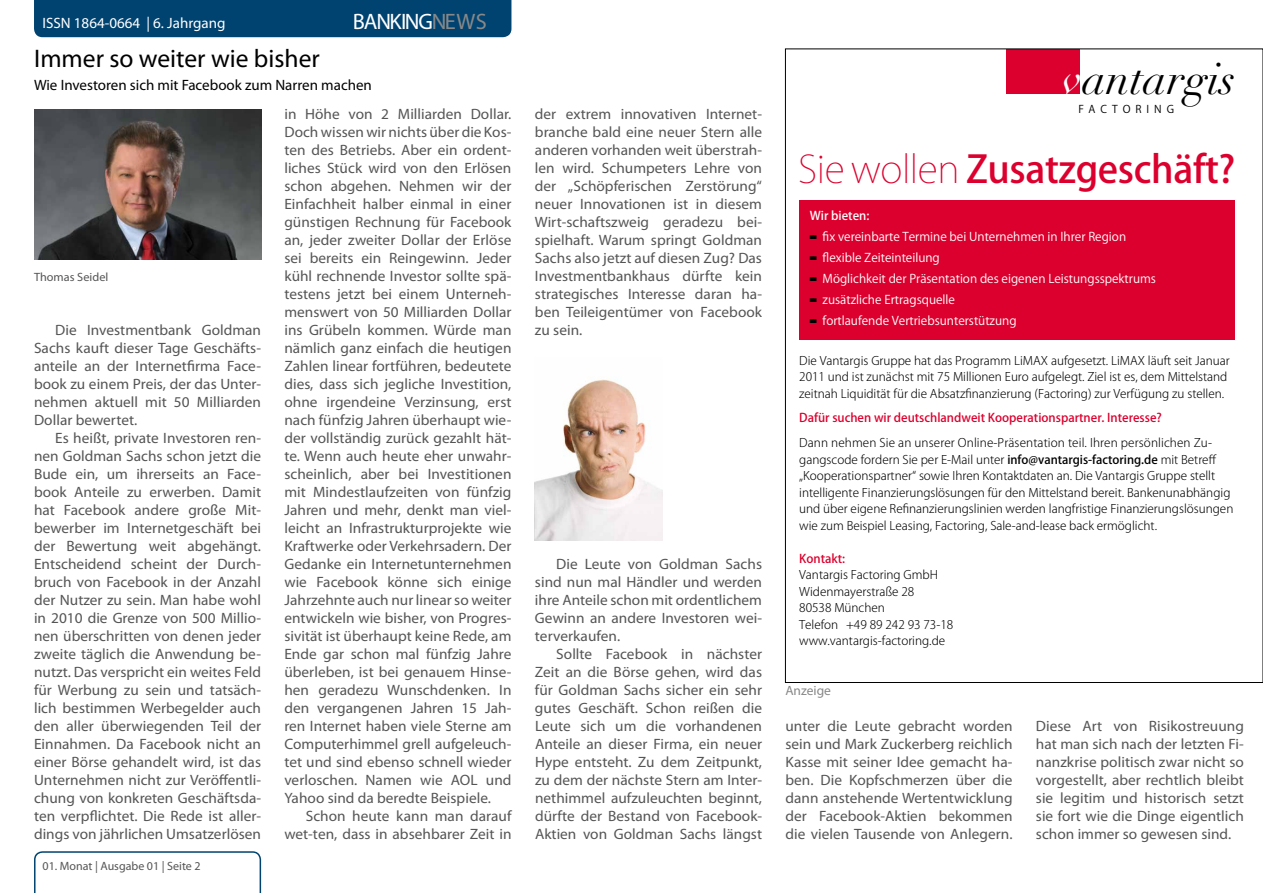
<style>
.page{position:relative;width:1263px;height:893px;background:#fff}
.page>*{position:absolute;margin:0;border:0;box-sizing:border-box;transform-origin:0 0}
.t1{font:italic 44.1px "Didot";color:#000}
.t2{font:500 37.5px "Koz Go Pro";letter-spacing:-.01em;color:#dc002e}
.t3{font:25.5px "Myriad Pro";color:#000}
.t4{font:22.35px "Myriad Pro";letter-spacing:-.05em;color:#fff}
.t5{font:15px/18px "Myriad Pro";color:#555;text-align:justify}
.t6{font:15px "Myriad Pro";color:#000}
.t7{font:15px "Myriad Pro";color:#fff}
.t8{font:13.5px "Myriad Pro";color:#888}
.t9{font:12px "Koz Go Pro";color:#fff}
.t10{font:500 12px "Koz Go Pro";color:#dc002e}
.t11{font:12px "Myriad Pro";color:#555}
.t12{font:500 12px "Koz Go Pro";color:#fff}
.t13{font:300 11.85px/16.5px "Koz Go Pro";color:#000}
.t14{font:10.65px "Koz Go Pro";letter-spacing:.465em;color:#000}
.s1{color:#888}
.s2{color:#fff}
.s3{font-weight:200}
.s4{font-weight:500}
</style>
<div class="page">
<div style="left:34px;top:0;width:477px;height:37px;background:#004370"></div>
<svg style="left:34px;top:851px;width:227px;height:42px"></svg>
<div style="left:799px;top:200px;width:435px;height:140px;background:#dc002e"></div>
<div style="left:1006px;top:50px;width:73px;height:44px;background:#dc002e"></div>
<img style="left:34px;top:109px;width:227px;height:151px">
<img style="left:535px;top:379px;width:127px;height:161px">
<p class="t7" style="left:43px;top:14px;width:8px">ISSN</p>
<p class="t7" style="left:74px;top:14px;width:153px">1864-0664 | 6. Jahrgang</p>
<h3 class="t4" style="left:353px;top:7px;width:136px">banking<span class="s1">news</span></h3>
<h3 class="t3" style="left:34px;top:43px;width:287px">I mmer so weiter wie bisher</h3>
<p class="t6" style="left:34px;top:76px;width:339px">Wie I nvestoren sich mit Facebook zum Narren machen</p>
<p class="t11" style="left:34px;top:269px;width:76px">Thomas Seidel</p>
<p class="t5" style="left:34px;top:321px;width:229px;text-indent:21px">Die I nvestmentbank Goldman Sachs kauft dieser Tage Geschäfts&shy;anteile an der I nternetfirma Face&shy;book zu einem Preis, der das Unter&shy;nehmen aktuell mit 50 Milliarden Dollar bewertet.</p>
<p class="t5" style="left:34px;top:429px;width:229px;text-indent:21px">Es heißt, private I nvestoren ren&shy;nen Goldman Sachs schon jetzt die Bude ein, um ihrerseits an Face&shy;book Anteile zu erwerben. Damit hat Facebook andere große Mit&shy;bewerber im I nternetgeschäft bei der Bewertung weit abgehängt.<br>Entscheidend scheint der Durch&shy;bruch von Facebook in der Anzahl der Nutzer zu sein. Man habe wohl in 2010 die Grenze von 500 Millio&shy;nen überschritten von denen jeder zweite täglich die Anwendung be&shy;nutzt. Das verspricht ein weites Feld für Werbung zu sein und tatsäch&shy;lich bestimmen Werbegelder auch den aller überwiegenden Teil der Einnahmen. Da Facebook nicht an einer Börse gehandelt wird, ist das Unternehmen nicht zur Veröffentli&shy;chung von konkreten Geschäftsda&shy;ten verpflichtet. Die Rede ist aller&shy;dings von jährlichen Umsatzerlösen</p>
<p class="t11" style="left:43px;top:859px;width:160px">01. Monat | Ausgabe 01 | Seite 2</p>
<p class="t5" style="left:284px;top:105px;width:229px">in Höhe von 2 Milliarden Dollar.<br>Doch wissen wir nichts über die Kos&shy;ten des Betriebs. Aber ein ordent&shy;liches Stück wird von den Erlösen schon abgehen. Nehmen wir der Einfachheit halber einmal in einer günstigen Rechnung für Facebook an, jeder zweiter Dollar der Erlöse sei bereits ein Reingewinn. Jeder kühl rechnende I nvestor sollte spä&shy;testens jetzt bei einem Unterneh&shy;menswert von 50 Milliarden Dollar ins Grübeln kommen. Würde man nämlich ganz einfach die heutigen Zahlen linear fortführen, bedeutete dies, dass sich jegliche I nvestition, ohne irgendeine Verzinsung, erst nach fünfzig Jahren überhaupt wie&shy;der vollständig zurück gezahlt hät&shy;te. Wenn auch heute eher unwahr&shy;scheinlich, aber bei I nvestitionen mit Mindestlaufzeiten von fünfzig Jahren und mehr, denkt man viel&shy;leicht an I nfrastrukturprojekte wie Kraftwerke oder Verkehrsadern. Der Gedanke ein I nternetunternehmen wie Facebook könne sich einige Jahrzehnte auch nur linear so weiter entwickeln wie bisher, von Progres&shy;sivität ist überhaupt keine Rede, am Ende gar schon mal fünfzig Jahre überleben, ist bei genauem H inse&shy;hen geradezu Wunschdenken. I n den vergangenen Jahren 15 Jah&shy;ren I nternet haben viele Sterne am Computerhimmel grell aufgeleuch&shy;tet und sind ebenso schnell wieder verloschen. Namen wie AOL und Yahoo sind da beredte Beispiele.</p>
<p class="t5" style="left:284px;top:807px;width:229px;text-align:right">Schon heute kann man darauf wet-ten, dass in absehbarer Zeit in</p>
<p class="t5" style="left:535px;top:105px;width:229px">der extrem innovativen I nternet&shy;branche bald eine neuer Stern alle anderen vorhanden weit überstrah&shy;len wird. Schumpeters Lehre von der „Schöpferischen Zerstörung“ neuer I nnovationen ist in diesem Wirt-schaftszweig geradezu bei&shy;spielhaft. Warum springt Goldman Sachs also jetzt auf diesen Zug? Das I nvestmentbankhaus dürfte kein strategisches I nteresse daran ha&shy;ben Teileigentümer von Facebook zu sein.</p>
<p class="t5" style="left:535px;top:555px;width:229px;text-indent:21px">Die Leute von Goldman Sachs sind nun mal Händler und werden ihre Anteile schon mit ordentlichem Gewinn an andere I nvestoren wei&shy;terverkaufen.</p>
<p class="t5" style="left:535px;top:645px;width:229px;text-indent:21px">Sollte Facebook in nächster Zeit an die Börse gehen, wird das für Goldman Sachs sicher ein sehr gutes Geschäft. Schon reißen die Leute sich um die vorhandenen Anteile an dieser Firma, ein neuer Hype entsteht. Zu dem Zeitpunkt, zu dem der nächste Stern am I nter&shy;nethimmel aufzuleuchten beginnt, dürfte der Bestand von Facebook-Aktien von Goldman Sachs längst</p>
<h1 class="t1" style="left:1062px;top:63px;width:175px"><span class="s2">v</span>antargis</h1>
<p class="t14" style="left:1078px;top:103px;width:97px">FACTORING</p>
<h2 class="t2" style="left:798px;top:145px;width:439px"><span class="s3">Sie wollen</span> Zusatzgeschäft?</h2>
<p class="t12" style="left:810px;top:208px;width:61px">Wir bieten:</p>
<p class="t9" style="left:810px;top:229px;width:318px"><sup>■■</sup> fix vereinbarte Termine bei Unternehmen in Ihrer Region</p>
<p class="t9" style="left:810px;top:250px;width:131px"><sup>■■</sup> flexible Zeiteinteilung</p>
<p class="t9" style="left:810px;top:271px;width:348px"><sup>■■</sup> Möglichkeit der Präsentation des eigenen Leistungsspektrums</p>
<p class="t9" style="left:810px;top:292px;width:147px"><sup>■■</sup> zusätzliche Ertragsquelle</p>
<p class="t9" style="left:810px;top:313px;width:208px"><sup>■■</sup> fortlaufende Vertriebsunterstützung</p>
<p class="t13" style="left:799px;top:352px;width:432px">Die Vantargis Gruppe hat das Programm LiMAX aufgesetzt. LiMAX läuft seit Januar<br>2011 und ist zunächst mit 75 Millionen Euro aufgelegt. Ziel ist es, dem Mittelstand zeitnah Liquidität für die Absatzfinanzierung (Factoring) zur Verfügung zu stellen.</p>
<p class="t13" style="left:799px;top:435px;width:436px">Dann nehmen Sie an unserer Online-Präsentation teil. Ihren persönlichen Zu&shy;gangscode fordern Sie per E-Mail unter <span class="s4">info@vantargis-factoring.de</span> mit Betreff „Kooperationspartner“ sowie Ihren Kontaktdaten an. Die Vantargis Gruppe stellt intelligente Finanzierungslösungen für den Mittelstand bereit. Bankenunabhängig und über eigene Refinanzierungslinien werden langfristige Finanzierungslösungen wie zum Beispiel Leasing, Factoring, Sale-and-lease back ermöglicht.</p>
<p class="t10" style="left:799px;top:551px;width:47px">Kontakt:</p>
<p class="t13" style="left:799px;top:567px;width:156px">Vantargis Factoring GmbH<br>Widenmayerstraße 28<br>80538 München<br>Telefon +49 89 242 93 73-18 www.vantargis-factoring.de</p>
<p class="t10" style="left:799px;top:410px;width:364px">Dafür suchen wir deutschlandweit Kooperationspartner. Interesse?</p>
<p class="t8" style="left:785px;top:682px;width:47px">Anzeige</p>
<p class="t5" style="left:785px;top:717px;width:229px">unter die Leute gebracht worden sein und Mark Zuckerberg reichlich Kasse mit seiner Idee gemacht ha&shy;ben. Die Kopfschmerzen über die dann anstehende Wertentwicklung der Facebook-Aktien bekommen die vielen Tausende von Anlegern.</p>
<p class="t5" style="left:1036px;top:717px;width:209px">Diese Art von Risikostreuung hat man sich nach der letzten Fi&shy;nanzkrise politisch zwar nicht so vorgestellt, aber rechtlich bleibt sie legitim und historisch setzt sie fort wie die Dinge eigentlich schon immer so gewesen sind.</p>
</div>
